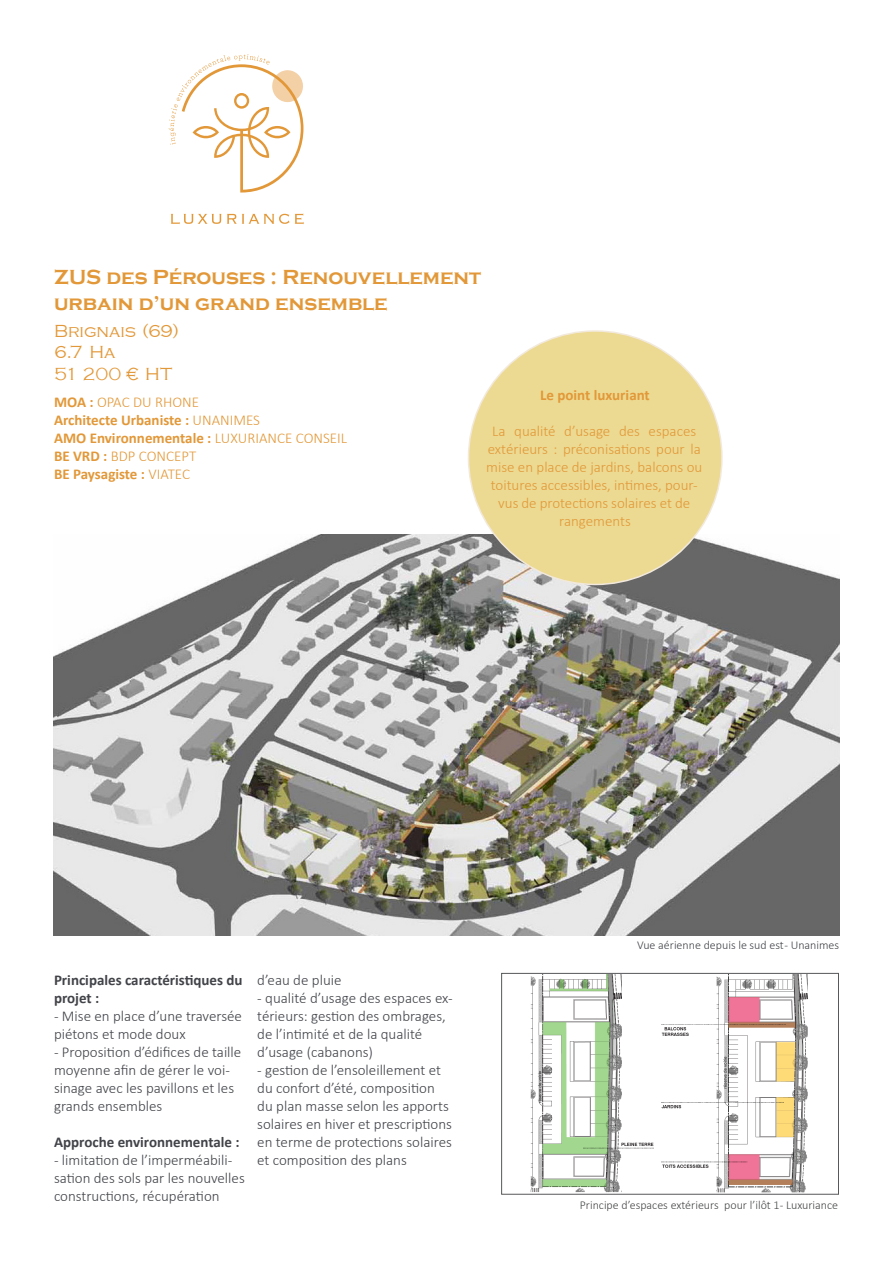
<style>
.page{position:relative;width:893px;height:1263px;background:#fff}
.page>*{position:absolute;margin:0;border:0;box-sizing:border-box;transform-origin:0 0}
.t1{font:700 21px "Copperplate Gothic";color:#e29838}
.t2{font:18px "Copperplate";color:#e29838}
.t3{font:300 18px "Copperplate Gothic";color:#e29838}
.t4{font:300 15px/18px "Calibri";color:#414348}
.t5{font:300 15px/18px "Calibri";color:#e29838;text-align:center}
.t6{font:700 15px "Calibri";color:#e29838}
.t7{font:700 15px/18px "Calibri";color:#414348}
.t8{font:300 12px "Calibri";color:#454647}
.t9{font:300 12px "Calibri";color:#414348}
.s1{font-family:"Copperplate";font-weight:400}
.s2{font-weight:700}
.s3{font-weight:300}
</style>
<div class="page">
<svg style="left:171px;top:213px;width:133px;height:11px"></svg>
<svg style="left:169px;top:54px;width:135px;height:139px"></svg>
<img style="left:530px;top:975px;width:278px;height:217px">
<div style="left:501px;top:973px;width:338px;height:221px;border:1px solid #57585a"></div>
<img style="left:53px;top:535px;width:787px;height:400px">
<div style="left:468px;top:331px;width:254px;height:253px;background:#ecda92;border-radius:50%"></div>
<p class="t1" style="left:54px;top:266px;width:429px">ZUS des Pérouses : Renouvellement</p>
<p class="t1" style="left:54px;top:291px;width:335px">urbain d’un grand ensemble</p>
<p class="t2" style="left:54px;top:321px;width:126px">Brignais (69)</p>
<p class="t2" style="left:54px;top:343px;width:63px">6.7 Ha</p>
<p class="t3" style="left:54px;top:364px;width:120px">51 200 € <span class="s1">HT</span></p>
<p class="t5" style="left:54px;top:393px;width:147px"><span class="s2">MOA :</span> OPAC DU RHONE</p>
<p class="t6" style="left:54px;top:410px;width:208px">Architecte Urbaniste : <span class="s3">UNANIMES</span></p>
<p class="t6" style="left:54px;top:428px;width:295px">AMO Environnementale : <span class="s3">LUXURIANCE CONSEIL</span></p>
<p class="t5" style="left:54px;top:447px;width:144px"><span class="s2">BE VRD :</span> BDP CONCEPT</p>
<p class="t6" style="left:54px;top:464px;width:138px">BE Paysagiste : <span class="s3">VIATEC</span></p>
<p class="t6" style="left:540px;top:385px;width:111px">Le point luxuriant</p>
<p class="t5" style="left:486px;top:422px;width:218px">La qualité d’usage des espaces extérieurs : préconisations pour la mise en place de jardins, balcons ou toitures accessibles, intimes, pour&shy;vus de protections solaires et de rangements</p>
<p class="t7" style="left:54px;top:970px;width:190px">Principales caractéristiques du projet :</p>
<p class="t4" style="left:54px;top:1006px;width:189px">- Mise en place d’une traversée piétons et mode doux</p>
<p class="t4" style="left:54px;top:1042px;width:189px">- Proposition d’édifices de taille moyenne afin de gérer le voi&shy;sinage avec les pavillons et les grands ensembles</p>
<p class="t7" style="left:54px;top:1132px;width:187px">Approche environnementale :</p>
<p class="t4" style="left:54px;top:1150px;width:192px">- limitation de l’imperméabili&shy;sation des sols par les nouvelles constructions, récupération</p>
<p class="t4" style="left:257px;top:970px;width:86px">d’eau de pluie</p>
<p class="t4" style="left:257px;top:988px;width:197px">- qualité d’usage des espaces ex&shy;térieurs: gestion des ombrages, de l’intimité et de la qualité d’usage (cabanons)</p>
<p class="t4" style="left:257px;top:1060px;width:196px">- gestion de l’ensoleillement et du confort d’été, composition du plan masse selon les apports solaires en hiver et prescriptions en terme de protections solaires et composition des plans</p>
<p class="t9" style="left:637px;top:938px;width:204px">Vue aérienne depuis le sud est - Unanimes</p>
<p class="t8" style="left:580px;top:1197px;width:260px">Principe d’espaces extérieurs pour l’ilôt 1- Luxuriance</p>
</div>
